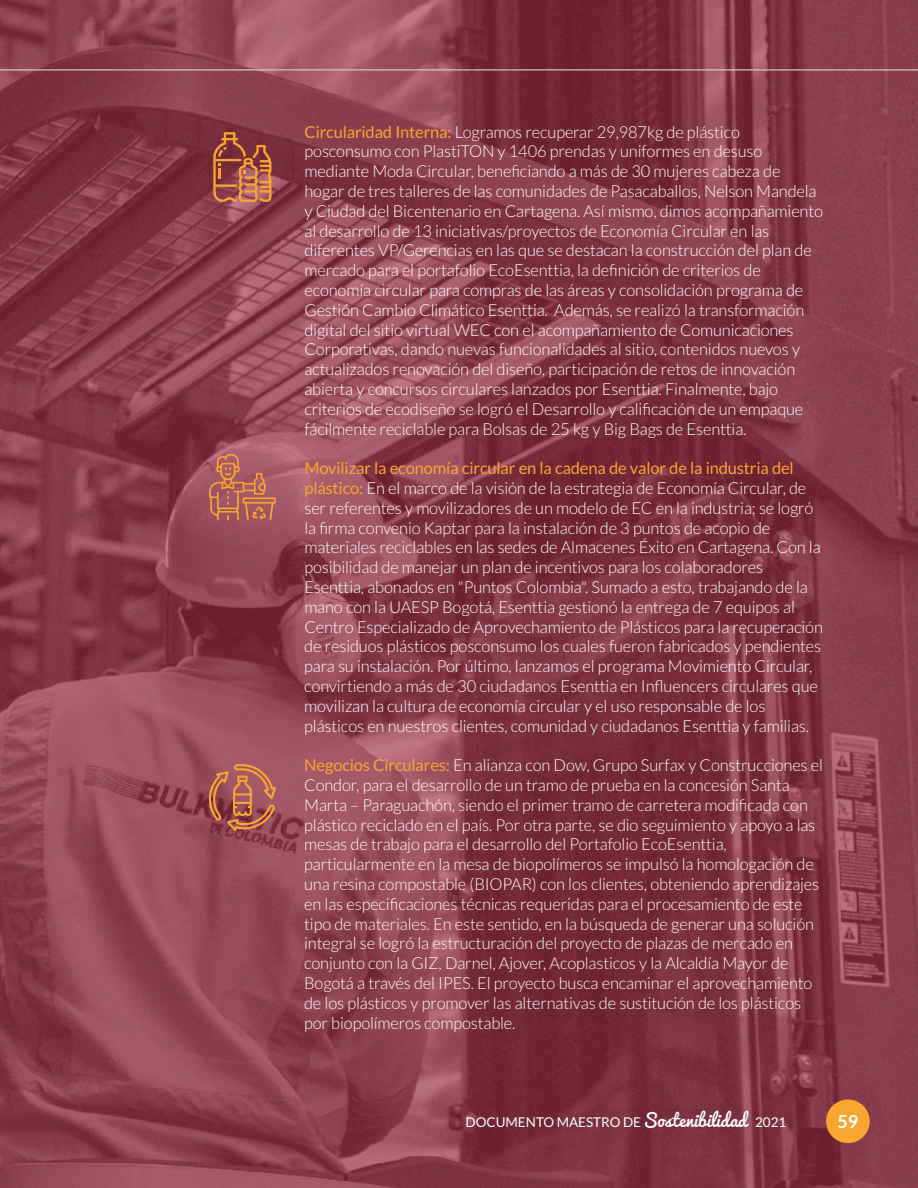
<style>
.page{position:relative;width:918px;height:1188px;background:#fff}
.page>*{position:absolute;margin:0;border:0;box-sizing:border-box;transform-origin:0 0}
.t1{font:700 18px "Lato";color:#fefefe}
.t2{font:300 16.5px/19.8px "Lato";letter-spacing:-.01em;color:#fefefe}
.t3{font:13.5px "Lato";color:#fefefe}
.s1{font-weight:400;color:#f9a631}
.s2{font-family:"Pacifico";font-size:17.55px}
</style>
<div class="page">
<img style="left:0;top:0;width:918px;height:1188px">
<div style="left:826px;top:1100px;width:44px;height:43px;background:#f9a631;border-radius:50%"></div>
<hr style="left:0;top:69px;width:918px;height:1px;background:#d2d3d5">
<svg style="left:213px;top:132px;width:59px;height:70px;background:#a55941"></svg>
<svg style="left:208px;top:454px;width:68px;height:67px;background:#b4685b"></svg>
<svg style="left:209px;top:764px;width:67px;height:68px;background:#ab604f"></svg>
<p class="t2" style="left:304px;top:123px;width:520px"><span class="s1">Circularidad Interna:</span> Logramos recuperar 29,987kg de plástico posconsumo con PlastiTON y 1406 prendas y uniformes en desuso mediante Moda Circular, beneficiando a más de 30 mujeres cabeza de hogar de tres talleres de las comunidades de Pasacaballos, Nelson Mandela y Ciudad del Bicentenario en Cartagena. Así mismo, dimos acompañamiento al desarrollo de 13 iniciativas/proyectos de Economía Circular en las diferentes VP/Gerencias en las que se destacan la construcción del plan de mercado para el portafolio EcoEsenttia, la definición de criterios de economía circular para compras de las áreas y consolidación programa de Gestión Cambio Climático Esenttia. Además, se realizó la transformación digital del sitio virtual WEC con el acompañamiento de Comunicaciones Corporativas, dando nuevas funcionalidades al sitio, contenidos nuevos y actualizados renovación del diseño, participación de retos de innovación abierta y concursos circulares lanzados por Esenttia. Finalmente, bajo criterios de ecodiseño se logró el Desarrollo y calificación de un empaque fácilmente reciclable para Bolsas de 25 kg y Big Bags de Esenttia.</p>
<p class="t2" style="left:304px;top:459px;width:520px"><span class="s1">Movilizar la economía circular en la cadena de valor de la industria del plástico:</span> En el marco de la visión de la estrategia de Economía Circular, de ser referentes y movilizadores de un modelo de EC en la industria; se logró la firma convenio Kaptar para la instalación de 3 puntos de acopio de materiales reciclables en las sedes de Almacenes Éxito en Cartagena. Con la posibilidad de manejar un plan de incentivos para los colaboradores Esenttia, abonados en "Puntos Colombia". Sumado a esto, trabajando de la mano con la UAESP Bogotá, Esenttia gestionó la entrega de 7 equipos al Centro Especializado de Aprovechamiento de Plásticos para la recuperación de residuos plásticos posconsumo los cuales fueron fabricados y pendientes para su instalación. Por último, lanzamos el programa Movimiento Circular, convirtiendo a más de 30 ciudadanos Esenttia en Influencers circulares que movilizan la cultura de economía circular y el uso responsable de los plásticos en nuestros clientes, comunidad y ciudadanos Esenttia y familias.</p>
<p class="t2" style="left:304px;top:756px;width:520px"><span class="s1">Negocios Circulares:</span> En alianza con Dow, Grupo Surfax y Construcciones el Condor, para el desarrollo de un tramo de prueba en la concesión Santa Marta – Paraguachón, siendo el primer tramo de carretera modificada con plástico reciclado en el país. Por otra parte, se dio seguimiento y apoyo a las mesas de trabajo para el desarrollo del Portafolio EcoEsenttia, particularmente en la mesa de biopolímeros se impulsó la homologación de una resina compostable (BIOPAR) con los clientes, obteniendo aprendizajes en las especificaciones técnicas requeridas para el procesamiento de este tipo de materiales. En este sentido, en la búsqueda de generar una solución integral se logró la estructuración del proyecto de plazas de mercado en conjunto con la GIZ, Darnel, Ajover, Acoplasticos y la Alcaldía Mayor de Bogotá a través del IPES. El proyecto busca encaminar el aprovechamiento de los plásticos y promover las alternativas de sustitución de los plásticos por biopolímeros compostable.</p>
<p class="t3" style="left:466px;top:1116px;width:283px">DOCUMENTO MAESTRO DE <span class="s2">Sostenibilidad</span></p>
<p class="t3" style="left:755px;top:1116px;width:33px">2021</p>
<p class="t1" style="left:837px;top:1113px;width:22px">59</p>
</div>
